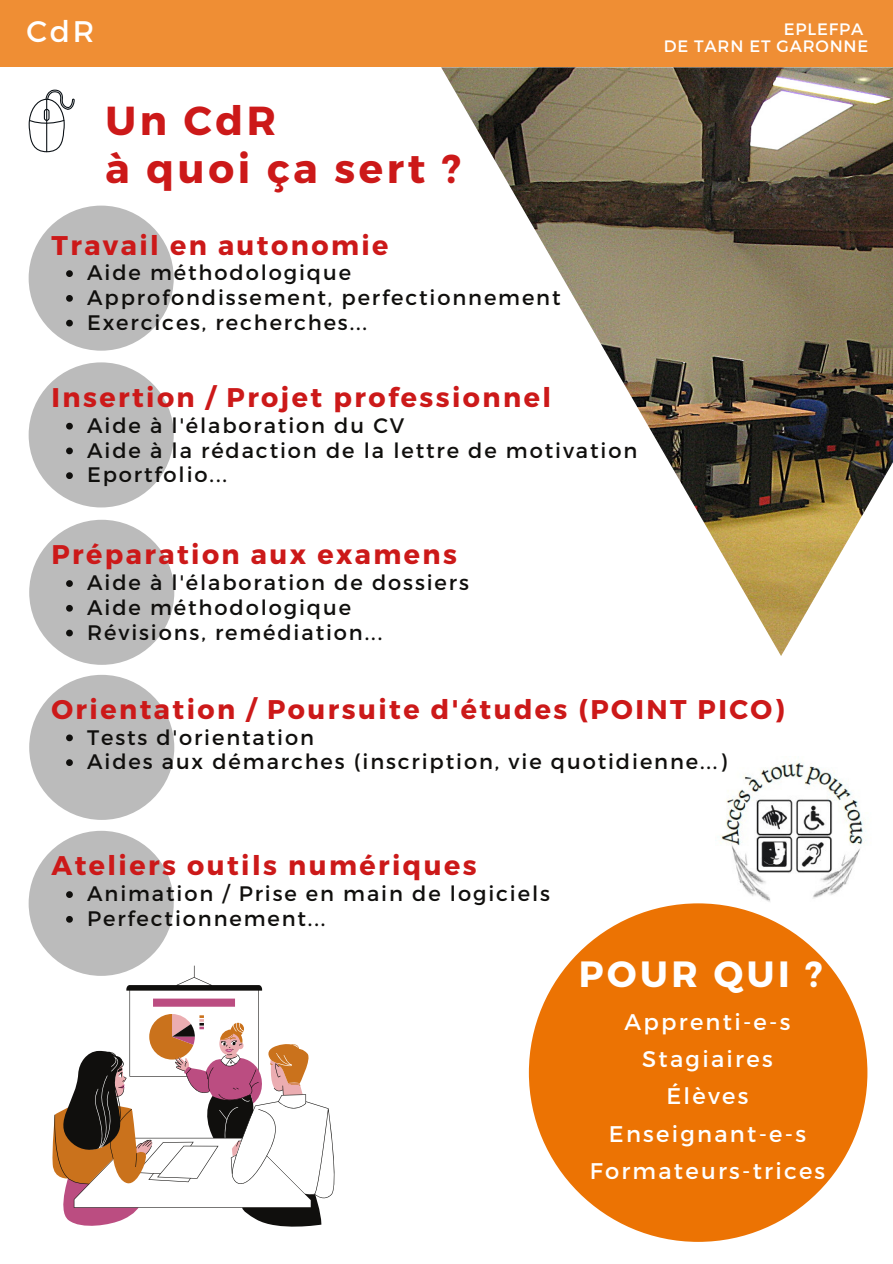
<style>
.page{position:relative;width:893px;height:1264px;background:#fff}
.page>*{position:absolute;margin:0;border:0;box-sizing:border-box;transform-origin:0 0}
.t1{font:700 40.5px/48.3px "Montserrat";letter-spacing:.09em;color:#cc1919}
.t2{font:700 36.45px "Montserrat";letter-spacing:.1em;color:#fff}
.t3{font:29.7px "Montserrat";color:#fff}
.t4{font:700 27px "Montserrat";letter-spacing:.09em;color:#cc1919}
.t5{font:22.65px/37.3px "Montserrat";letter-spacing:.1em;color:#fff;text-align:center}
.t6{font:21px/24.8px "Montserrat";letter-spacing:.09em;color:#100f0d}
.t7{font:16.5px "Montserrat";letter-spacing:.05em;color:#fff}
</style>
<div class="page">
<div style="left:29px;top:362px;width:145px;height:145px;background:#bbb;border-radius:50%"></div>
<svg style="left:52px;top:965px;width:283px;height:262px"></svg>
<img style="left:441px;top:67px;width:451px;height:589px">
<div style="left:0;top:0;width:892px;height:67px;background:#ef8e34"></div>
<div style="left:529px;top:903px;width:338px;height:338px;background:#ec7303;border-radius:50%"></div>
<svg style="left:29px;top:89px;width:46px;height:63px"></svg>
<div style="left:29px;top:206px;width:145px;height:145px;background:#bbb;border-radius:50%"></div>
<div style="left:29px;top:520px;width:145px;height:145px;background:#bbb;border-radius:50%"></div>
<div style="left:29px;top:675px;width:145px;height:145px;background:#bbb;border-radius:50%"></div>
<svg style="left:66px;top:423px;width:7px;height:6px"></svg>
<svg style="left:66px;top:447px;width:7px;height:7px"></svg>
<svg style="left:66px;top:472px;width:7px;height:7px"></svg>
<svg style="left:66px;top:270px;width:7px;height:7px"></svg>
<svg style="left:66px;top:295px;width:7px;height:7px"></svg>
<svg style="left:66px;top:320px;width:7px;height:6px"></svg>
<svg style="left:66px;top:580px;width:7px;height:7px"></svg>
<svg style="left:66px;top:605px;width:7px;height:6px"></svg>
<svg style="left:66px;top:629px;width:7px;height:7px"></svg>
<img style="left:720px;top:761px;width:146px;height:141px">
<svg style="left:66px;top:734px;width:7px;height:7px"></svg>
<svg style="left:66px;top:759px;width:7px;height:7px"></svg>
<div style="left:29px;top:830px;width:145px;height:145px;background:#bbb;border-radius:50%"></div>
<svg style="left:66px;top:891px;width:7px;height:7px"></svg>
<svg style="left:66px;top:916px;width:7px;height:6px"></svg>
<h3 class="t3" style="left:26px;top:12px;width:69px">CdR</h3>
<h1 class="t1" style="left:105px;top:94px;width:357px">Un CdR<br>à quoi ça sert ?</h1>
<p class="t4" style="left:51px;top:227px;width:338px">Travail en autonomie</p>
<p class="t6" style="left:87px;top:259px;width:475px">Aide méthodologique<br>Approfondissement, perfectionnement<br>Exercices, recherches...</p>
<p class="t4" style="left:51px;top:380px;width:501px">Insertion / Projet professionnel</p>
<p class="t6" style="left:87px;top:412px;width:551px">Aide à l'élaboration du CV<br>Aide à la rédaction de la lettre de motivation<br>Eportfolio...</p>
<p class="t4" style="left:51px;top:537px;width:407px">Préparation aux examens</p>
<p class="t6" style="left:87px;top:569px;width:383px">Aide à l'élaboration de dossiers<br>Aide méthodologique<br>Révisions, remédiation...</p>
<p class="t7" style="left:783px;top:18px;width:81px">EPLEFPA</p>
<p class="t7" style="left:663px;top:35px;width:206px">DE TARN ET GARONNE</p>
<p class="t4" style="left:51px;top:691px;width:734px">Orientation / Poursuite d'études (POINT PICO)</p>
<p class="t6" style="left:87px;top:723px;width:641px">Tests d'orientation<br>Aides aux démarches (inscription, vie quotidienne...)</p>
<p class="t4" style="left:51px;top:848px;width:426px">Ateliers outils numériques</p>
<p class="t6" style="left:87px;top:880px;width:464px">Animation / Prise en main de logiciels<br>Perfectionnement...</p>
<h2 class="t2" style="left:578px;top:950px;width:246px">POUR QUI ?</h2>
<p class="t5" style="left:589px;top:1001px;width:237px">Apprenti-e-s<br>Stagiaires<br>Élèves<br>Enseignant-e-s<br>Formateurs-trices</p>
</div>
